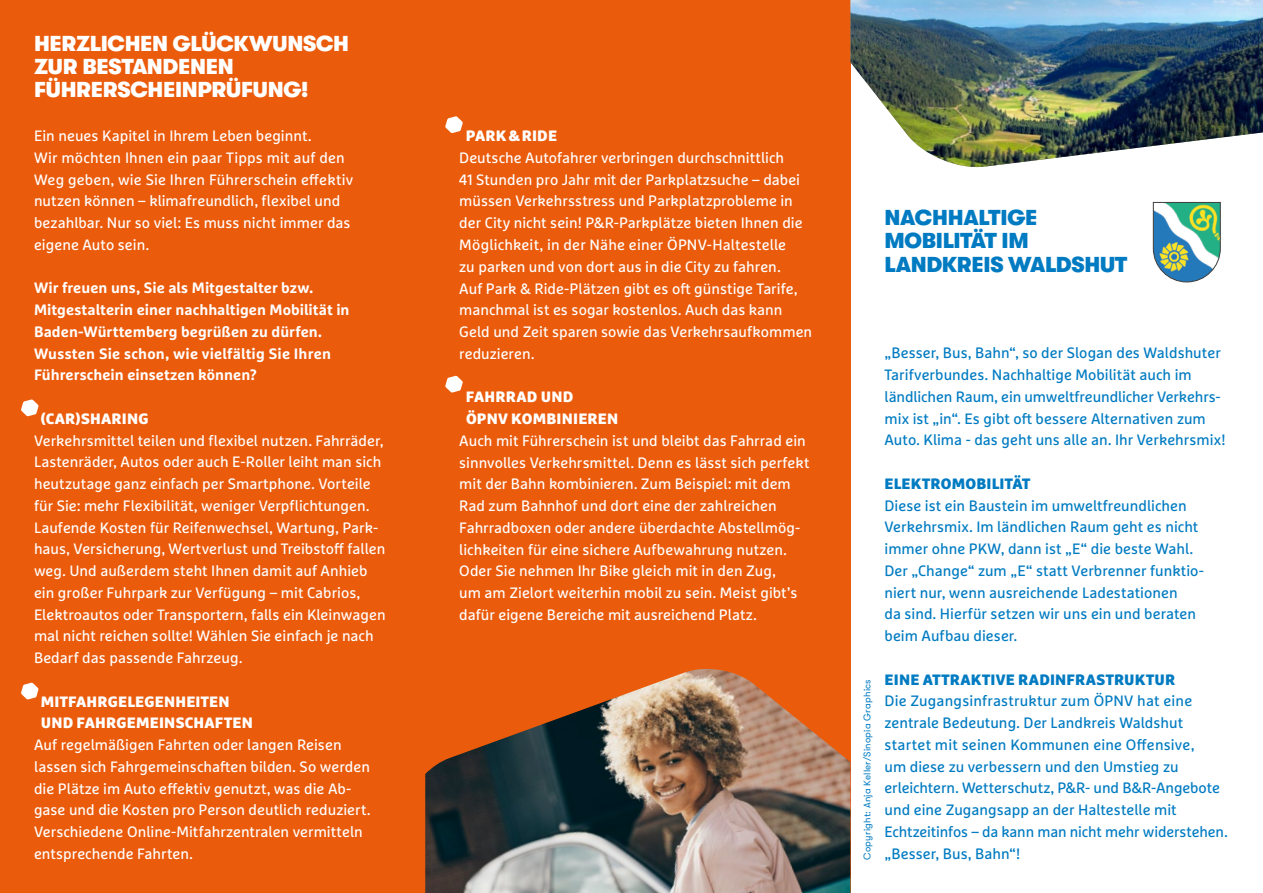
<style>
.page{position:relative;width:1263px;height:893px;background:#fff}
.page>*{position:absolute;margin:0;border:0;box-sizing:border-box;transform-origin:0 0}
.t1{font:900 21.6px/23.4px "GT Walsheim";letter-spacing:-.015em;color:#fff}
.t2{font:900 21.6px/23.4px "GT Walsheim";letter-spacing:-.015em;color:#007bc2}
.t3{font:15px/21.8px "Marselis Pro";letter-spacing:.005em;color:#fff}
.t4{font:15px/21.8px "Marselis Pro";color:#007bc2}
.t5{font:700 15px/21.8px "Marselis Pro";letter-spacing:.005em;color:#fff}
.t6{font:900 15px/21.8px "Marselis Pro";letter-spacing:.015em;color:#fff}
.t7{font:900 15px "Marselis Pro";letter-spacing:.015em;color:#007bc2}
.t8{font:9.6px "GT Walsheim";letter-spacing:.025em;color:#007bc2}
</style>
<div class="page">
<div style="left:0;top:0;width:850px;height:893px;background:#ea5b0b"></div>
<svg style="left:445px;top:376px;width:18px;height:17px"></svg>
<svg style="left:445px;top:116px;width:18px;height:17px"></svg>
<svg style="left:21px;top:399px;width:18px;height:17px"></svg>
<svg style="left:21px;top:683px;width:18px;height:16px"></svg>
<img style="left:425px;top:669px;width:425px;height:224px">
<img style="left:850px;top:0;width:413px;height:170px">
<svg style="left:1153px;top:202px;width:68px;height:80px"></svg>
<h1 class="t1" style="left:34px;top:31px;width:317px">HERZLICHEN GLÜCKWUNSCH<br>ZUR BESTANDENEN<br>FÜHRERSCHEINPRÜFUNG!</h1>
<p class="t3" style="left:34px;top:125px;width:321px">Ein neues Kapitel in Ihrem Leben beginnt.<br>Wir möchten Ihnen ein paar Tipps mit auf den Weg geben, wie Sie Ihren Führerschein effektiv nutzen können – klimafreundlich, flexibel und bezahlbar. Nur so viel: Es muss nicht immer das eigene Auto sein.</p>
<p class="t5" style="left:34px;top:277px;width:317px">Wir freuen uns, Sie als Mitgestalter bzw.<br>Mitgestalterin einer nachhaltigen Mobilität in Baden-Württemberg begrüßen zu dürfen.<br>Wussten Sie schon, wie vielfältig Sie Ihren Führerschein einsetzen können?</p>
<p class="t6" style="left:41px;top:407px;width:110px">(CAR)SHARING</p>
<p class="t3" style="left:34px;top:429px;width:353px">Verkehrsmittel teilen und flexibel nutzen. Fahrräder, Lastenräder, Autos oder auch E-Roller leiht man sich heutzutage ganz einfach per Smartphone. Vorteile für Sie: mehr Flexibilität, weniger Verpflichtungen.<br>Laufende Kosten für Reifenwechsel, Wartung, Park&shy;haus, Versicherung, Wertverlust und Treibstoff fallen weg. Und außerdem steht Ihnen damit auf Anhieb ein großer Fuhrpark zur Verfügung – mit Cabrios, Elektroautos oder Transportern, falls ein Kleinwagen mal nicht reichen sollte! Wählen Sie einfach je nach Bedarf das passende Fahrzeug.</p>
<p class="t6" style="left:41px;top:690px;width:214px">MITFAHRGELEGENHEITEN<br>UND FAHRGEMEINSCHAFTEN</p>
<p class="t3" style="left:34px;top:734px;width:338px">Auf regelmäßigen Fahrten oder langen Reisen lassen sich Fahrgemeinschaften bilden. So werden die Plätze im Auto effektiv genutzt, was die Ab&shy;gase und die Kosten pro Person deutlich reduziert.<br>Verschiedene Online-Mitfahrzentralen vermitteln entsprechende Fahrten.</p>
<p class="t6" style="left:466px;top:125px;width:92px">PARK&amp;RIDE</p>
<p class="t3" style="left:459px;top:147px;width:354px">Deutsche Autofahrer verbringen durchschnittlich<br>41 Stunden pro Jahr mit der Parkplatzsuche – dabei müssen Verkehrsstress und Parkplatzprobleme in der City nicht sein! P&amp;R-Parkplätze bieten Ihnen die Möglichkeit, in der Nähe einer ÖPNV-Haltestelle<br>zu parken und von dort aus in die City zu fahren.<br>Auf Park &amp; Ride-Plätzen gibt es oft günstige Tarife, manchmal ist es sogar kostenlos. Auch das kann Geld und Zeit sparen sowie das Verkehrsaufkommen reduzieren.</p>
<p class="t6" style="left:466px;top:386px;width:154px">FAHRRAD UND<br>ÖPNV KOMBINIEREN</p>
<p class="t3" style="left:459px;top:429px;width:352px">Auch mit Führerschein ist und bleibt das Fahrrad ein sinnvolles Verkehrsmittel. Denn es lässt sich perfekt mit der Bahn kombinieren. Zum Beispiel: mit dem Rad zum Bahnhof und dort eine der zahlreichen Fahrradboxen oder andere überdachte Abstellmög&shy;lichkeiten für eine sichere Aufbewahrung nutzen.<br>Oder Sie nehmen Ihr Bike gleich mit in den Zug,<br>um am Zielort weiterhin mobil zu sein. Meist gibt’s dafür eigene Bereiche mit ausreichend Platz.</p>
<h1 class="t2" style="left:884px;top:206px;width:244px">NACHHALTIGE<br>MOBILITÄT IM<br>LANDKREIS WALDSHUT</h1>
<p class="t8" style="left:862px;top:860px;width:182px;rotate:-90deg">Copyright: Anja Keller/Sinopia Graphics</p>
<p class="t4" style="left:884px;top:342px;width:342px">„Besser, Bus, Bahn“, so der Slogan des Waldshuter Tarifverbundes. Nachhaltige Mobilität auch im ländlichen Raum, ein umweltfreundlicher Verkehrs&shy;mix ist „in“. Es gibt oft bessere Alternativen zum Auto. Klima - das geht uns alle an. Ihr Verkehrsmix!</p>
<p class="t7" style="left:884px;top:474px;width:147px">ELEKTROMOBILITÄT</p>
<p class="t4" style="left:884px;top:494px;width:321px">Diese ist ein Baustein im umweltfreundlichen Verkehrsmix. Im ländlichen Raum geht es nicht immer ohne PKW, dann ist „E“ die beste Wahl.<br>Der „Change“ zum „E“ statt Verbrenner funktio&shy;niert nur, wenn ausreichende Ladestationen<br>da sind. Hierfür setzen wir uns ein und beraten beim Aufbau dieser.</p>
<p class="t7" style="left:884px;top:670px;width:292px">EINE ATTRAKTIVE RADINFRASTRUKTUR</p>
<p class="t4" style="left:884px;top:690px;width:345px">Die Zugangsinfrastruktur zum ÖPNV hat eine zentrale Bedeutung. Der Landkreis Waldshut startet mit seinen Kommunen eine Offensive,<br>um diese zu verbessern und den Umstieg zu erleichtern. Wetterschutz, P&amp;R- und B&amp;R-Angebote und eine Zugangsapp an der Haltestelle mit Echtzeitinfos – da kann man nicht mehr widerstehen. „Besser, Bus, Bahn“!</p>
</div>
